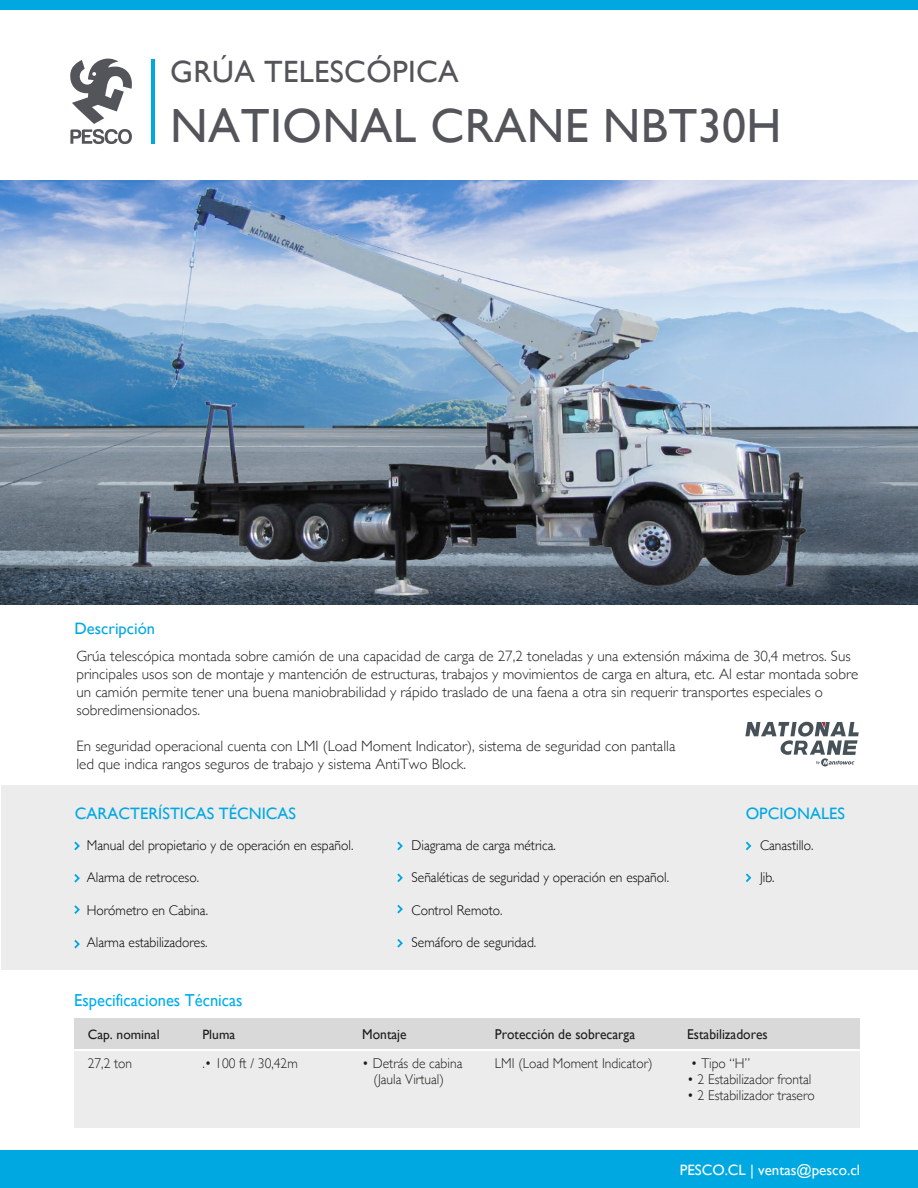
<style>
.page{position:relative;width:918px;height:1188px;background:#fff}
.page>*{position:absolute;margin:0;border:0;box-sizing:border-box;transform-origin:0 0}
.t1{font:48px "Gill Sans";letter-spacing:.01em;color:#54555a}
.t2{font:30.75px "Gill Sans";letter-spacing:.01em;color:#54555a}
.t3{font:17.4px "Gill Sans";color:#00aeef;scale:.95 1}
.t4{font:16.5px "Gill Sans";color:#00a8e2}
.t5{font:300 15px/18px "Gill Sans";color:#1d1d1b}
.t6{font:15px "Gill Sans";color:#fff}
.t7{font:300 14.25px "Gill Sans";color:#000;scale:.95 1}
.t8{font:300 14.25px/16.2px "Gill Sans";color:#1d1d1b;text-align:center;scale:.95 1}
.t9{font:14.25px "Gill Sans";color:#1d1d1b;scale:.95 1}
.t10{font:13.5px "Gill Sans";color:#1d1d1b}
</style>
<div class="page">
<img style="left:0;top:181px;width:918px;height:424px">
<div style="left:1px;top:786px;width:917px;height:184px;background:#ececec"></div>
<div style="left:0;top:0;width:918px;height:10px;background:#00a8e2"></div>
<hr style="left:151px;top:59px;width:3px;height:84px;background:#00a8e2">
<svg style="left:70px;top:58px;width:62px;height:86px"></svg>
<svg style="left:74px;top:842px;width:6px;height:8px"></svg>
<svg style="left:74px;top:874px;width:6px;height:9px"></svg>
<svg style="left:74px;top:905px;width:6px;height:9px"></svg>
<svg style="left:74px;top:940px;width:6px;height:8px"></svg>
<svg style="left:397px;top:842px;width:6px;height:8px"></svg>
<svg style="left:397px;top:873px;width:6px;height:9px"></svg>
<svg style="left:397px;top:905px;width:6px;height:8px"></svg>
<svg style="left:397px;top:939px;width:6px;height:9px"></svg>
<svg style="left:746px;top:842px;width:5px;height:8px"></svg>
<svg style="left:746px;top:873px;width:5px;height:9px"></svg>
<div style="left:0;top:1150px;width:918px;height:38px;background:#00a8e2"></div>
<svg style="left:745px;top:722px;width:114px;height:45px"></svg>
<div style="left:74px;top:1018px;width:785px;height:31px;background:#d9d9d9"></div>
<div style="left:74px;top:1051px;width:785px;height:76px;background:#ececec"></div>
<h2 class="t2" style="left:170px;top:54px;width:290px">GRÚA TELESCÓPICA</h2>
<h1 class="t1" style="left:170px;top:98px;width:613px">NATIONAL CRANE NBT30H</h1>
<p class="t4" style="left:75px;top:619px;width:82px">Descripción</p>
<p class="t5" style="left:76px;top:646px;width:783px">Grúa telescópica montada sobre camión de una capacidad de carga de 27,2 toneladas y una extensión máxima de 30,4 metros. Sus principales usos son de montaje y mantención de estructuras, trabajos y movimientos de carga en altura, etc. Al estar montada sobre un camión permite tener una buena maniobrabilidad y rápido traslado de una faena a otra sin requerir transportes especiales o sobredimensionados.</p>
<p class="t5" style="left:76px;top:736px;width:600px">En seguridad operacional cuenta con LMI (Load Moment Indicator), sistema de seguridad con pantalla led que indica rangos seguros de trabajo y sistema AntiTwo Block.</p>
<p class="t4" style="left:75px;top:804px;width:223px">CARACTERÍSTICAS TÉCNICAS</p>
<p class="t4" style="left:746px;top:804px;width:101px">OPCIONALES</p>
<p class="t7" style="left:87px;top:834px;width:282px">Manual del propietario y de operación en español.</p>
<p class="t7" style="left:87px;top:867px;width:120px">Alarma de retroceso.</p>
<p class="t7" style="left:87px;top:899px;width:129px">Horómetro en Cabina.</p>
<p class="t7" style="left:87px;top:931px;width:129px">Alarma estabilizadores.</p>
<p class="t7" style="left:760px;top:834px;width:58px">Canastillo.</p>
<p class="t7" style="left:760px;top:867px;width:17px">Jib.</p>
<p class="t7" style="left:412px;top:834px;width:153px">Diagrama de carga métrica.</p>
<p class="t7" style="left:412px;top:867px;width:273px">Señaléticas de seguridad y operación en español.</p>
<p class="t7" style="left:412px;top:899px;width:97px">Control Remoto.</p>
<p class="t7" style="left:412px;top:931px;width:133px">Semáforo de seguridad.</p>
<p class="t3" style="left:74px;top:990px;width:179px">Especificaciones Técnicas</p>
<p class="t10" style="left:88px;top:1027px;width:73px">Cap. nominal</p>
<p class="t10" style="left:202px;top:1027px;width:34px">Pluma</p>
<p class="t9" style="left:362px;top:1026px;width:48px">Montaje</p>
<p class="t9" style="left:495px;top:1026px;width:149px">Protección de sobrecarga</p>
<p class="t8" style="left:88px;top:1054px;width:48px">27,2 ton</p>
<p class="t8" style="left:202px;top:1054px;width:102px">.• 100 ft / 30,42m</p>
<p class="t8" style="left:362px;top:1054px;width:107px">• Detrás de cabina (Jaula Virtual)</p>
<p class="t8" style="left:495px;top:1054px;width:168px">LMI (Load Moment Indicator)</p>
<p class="t9" style="left:687px;top:1026px;width:86px">Estabilizadores</p>
<p class="t8" style="left:691px;top:1054px;width:64px">• Tipo “H”</p>
<p class="t8" style="left:687px;top:1071px;width:132px">• 2 Estabilizador frontal</p>
<p class="t8" style="left:687px;top:1087px;width:136px">• 2 Estabilizador trasero</p>
<p class="t6" style="left:680px;top:1162px;width:182px">PESCO.CL | ventas@pesco.cl</p>
</div>
